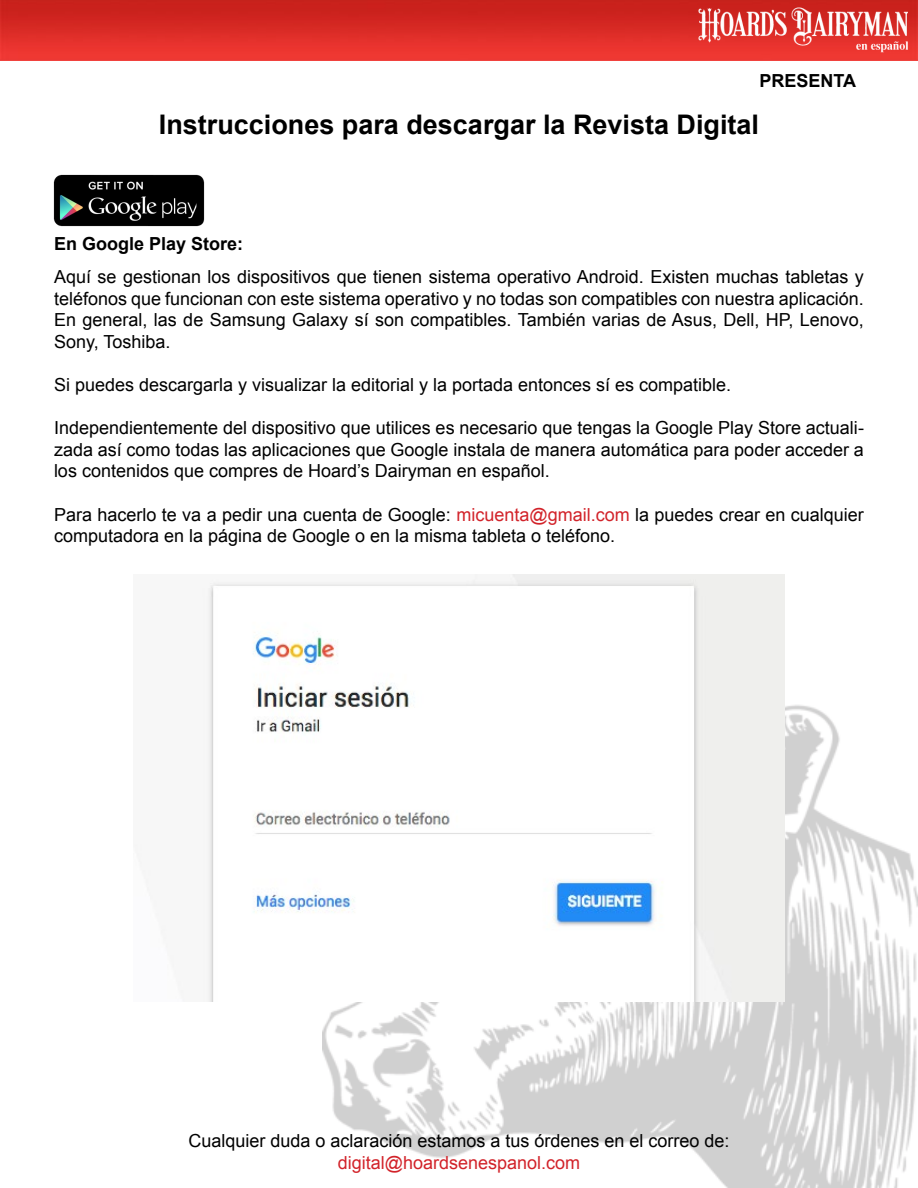
<style>
.page{position:relative;width:918px;height:1188px;background:#fff}
.page>*{position:absolute;margin:0;border:0;box-sizing:border-box;transform-origin:0 0}
.t1{font:700 27px "Arial";color:#000}
.t2{font:18px/21.6px "Arial";color:#000;text-align:justify}
.t3{font:18px "Arial";color:#d2232a}
.t4{font:700 18px "Arial";color:#000}
.s1{color:#d2232a}
</style>
<div class="page">
<img style="left:323px;top:683px;width:595px;height:505px">
<img style="left:0;top:0;width:918px;height:60px">
<img style="left:699px;top:7px;width:209px;height:46px">
<img style="left:54px;top:174px;width:150px;height:53px">
<img style="left:208px;top:574px;width:576px;height:427px">
<p class="t4" style="left:760px;top:69px;width:98px">PRESENTA</p>
<h1 class="t1" style="left:159px;top:107px;width:602px">Instrucciones para descargar la Revista Digital</h1>
<p class="t4" style="left:54px;top:231px;width:191px">En Google Play Store:</p>
<p class="t2" style="left:54px;top:266px;width:811px">Aquí se gestionan los dispositivos que tienen sistema operativo Android. Existen muchas tabletas y teléfonos que funcionan con este sistema operativo y no todas son compatibles con nuestra aplicación.<br>En general, las de Samsung Galaxy sí son compatibles. También varias de Asus, Dell, HP, Lenovo, Sony, Toshiba.</p>
<p class="t2" style="left:54px;top:374px;width:679px">Si puedes descargarla y visualizar la editorial y la portada entonces sí es compatible.</p>
<p class="t2" style="left:54px;top:417px;width:811px">Independientemente del dispositivo que utilices es necesario que tengas la Google Play Store actuali&shy;zada así como todas las aplicaciones que Google instala de manera automática para poder acceder a los contenidos que compres de Hoard’s Dairyman en español.</p>
<p class="t2" style="left:54px;top:504px;width:811px">Para hacerlo te va a pedir una cuenta de Google: <span class="s1">micuenta@gmail.com</span> la puedes crear en cualquier computadora en la página de Google o en la misma tableta o teléfono.</p>
<p class="t2" style="left:188px;top:1130px;width:543px">Cualquier duda o aclaración estamos a tus órdenes en el correo de:</p>
<p class="t3" style="left:338px;top:1151px;width:244px">digital@hoardsenespanol.com</p>
</div>
